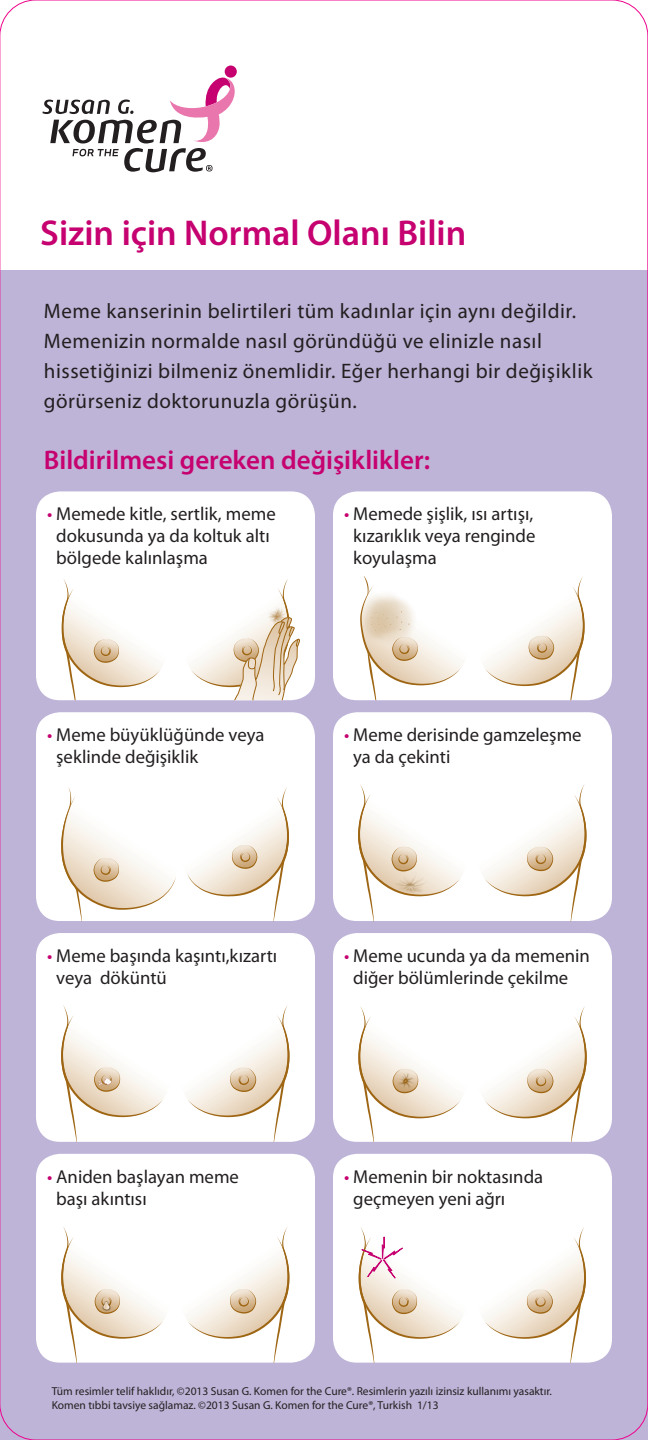
<style>
.page{position:relative;width:648px;height:1440px;background:#fff}
.page>*{position:absolute;margin:0;border:0;box-sizing:border-box;transform-origin:0 0}
.t1{font:600 36px "Myriad Pro";color:#c60170}
.t2{font:600 27px "Myriad Pro";color:#c60170}
.t3{font:21px/30px "Myriad Pro";letter-spacing:.025em;color:#231f20}
.t4{font:18.8px/22px "Myriad Pro";color:#231f20}
.t5{font:11.6px/14.4px "Myriad Pro";color:#231f20}
.s1{color:#c60170}
</style>
<div class="page">
<div style="left:0;top:271px;width:648px;height:1169px;background:#beb4d8"></div>
<div style="left:36px;top:491px;width:279px;height:209px;background:#fff;border-radius:24px"></div>
<svg style="left:61px;top:579px;width:101px;height:121px"></svg>
<svg style="left:190px;top:579px;width:110px;height:121px"></svg>
<div style="left:333px;top:491px;width:279px;height:209px;background:#fff;border-radius:24px"></div>
<svg style="left:484px;top:577px;width:101px;height:123px"></svg>
<svg style="left:360px;top:576px;width:103px;height:124px"></svg>
<div style="left:36px;top:712px;width:279px;height:209px;background:#fff;border-radius:24px"></div>
<svg style="left:61px;top:787px;width:228px;height:134px"></svg>
<div style="left:333px;top:712px;width:279px;height:209px;background:#fff;border-radius:24px"></div>
<svg style="left:483px;top:784px;width:104px;height:137px"></svg>
<svg style="left:358px;top:784px;width:104px;height:137px"></svg>
<div style="left:36px;top:933px;width:279px;height:209px;background:#fff;border-radius:24px"></div>
<svg style="left:180px;top:1005px;width:110px;height:137px"></svg>
<svg style="left:61px;top:1005px;width:110px;height:137px"></svg>
<img style="left:93px;top:1065px;width:27px;height:27px">
<div style="left:333px;top:933px;width:279px;height:209px;background:#fff;border-radius:24px"></div>
<svg style="left:477px;top:1006px;width:110px;height:136px"></svg>
<svg style="left:358px;top:1006px;width:110px;height:136px"></svg>
<div style="left:36px;top:1154px;width:279px;height:209px;background:#fff;border-radius:24px"></div>
<svg style="left:180px;top:1227px;width:110px;height:136px"></svg>
<svg style="left:61px;top:1227px;width:110px;height:136px"></svg>
<div style="left:333px;top:1154px;width:279px;height:209px;background:#fff;border-radius:24px"></div>
<svg style="left:477px;top:1227px;width:109px;height:136px"></svg>
<svg style="left:359px;top:1227px;width:109px;height:136px"></svg>
<svg style="left:42px;top:66px;width:195px;height:106px"></svg>
<p class="t1" style="left:40px;top:210px;width:428px">Sizin için Normal Olanı Bilin</p>
<p class="t3" style="left:44px;top:296px;width:550px">Meme kanserinin belirtileri tüm kadınlar için aynı değildir.<br>Memenizin normalde nasıl göründüğü ve elinizle nasıl hissetiğinizi bilmeniz önemlidir. Eğer herhangi bir değişiklik görürseniz doktorunuzla görüşün.</p>
<p class="t2" style="left:44px;top:443px;width:388px">Bildirilmesi gereken değişiklikler:</p>
<p class="t4" style="left:56px;top:503px;width:221px;text-indent:-9px"><span class="s1">•</span> Memede kitle, sertlik, meme dokusunda ya da koltuk altı bölgede kalınlaşma</p>
<p class="t4" style="left:353px;top:503px;width:184px;text-align:justify;text-indent:-9px"><span class="s1">•</span> Memede şişlik, ısı artışı, kızarıklık veya renginde koyulaşma</p>
<p class="t4" style="left:56px;top:723px;width:210px;text-indent:-9px"><span class="s1">•</span> Meme büyüklüğünde veya şeklinde değişiklik</p>
<p class="t4" style="left:353px;top:723px;width:230px;text-indent:-9px"><span class="s1">•</span> Meme derisinde gamzeleşme ya da çekinti</p>
<p class="t4" style="left:56px;top:944px;width:223px;text-indent:-9px"><span class="s1">•</span> Meme başında kaşıntı,kızartı veya döküntü</p>
<p class="t4" style="left:353px;top:944px;width:238px;text-indent:-9px"><span class="s1">•</span> Meme ucunda ya da memenin diğer bölümlerinde çekilme</p>
<p class="t4" style="left:56px;top:1165px;width:184px;text-indent:-9px"><span class="s1">•</span> Aniden başlayan meme başı akıntısı</p>
<p class="t4" style="left:353px;top:1165px;width:192px;text-indent:-9px"><span class="s1">•</span> Memenin bir noktasında geçmeyen yeni ağrı</p>
<p class="t5" style="left:52px;top:1383px;width:502px">Tüm resimler telif haklıdır, ©2013 Susan G. Komen for the Cure®. Resimlerin yazılı izinsiz kullanımı yasaktır.<br>Komen tıbbi tavsiye sağlamaz. ©2013 Susan G. Komen for the Cure®, Turkish 1/13</p>
</div>
